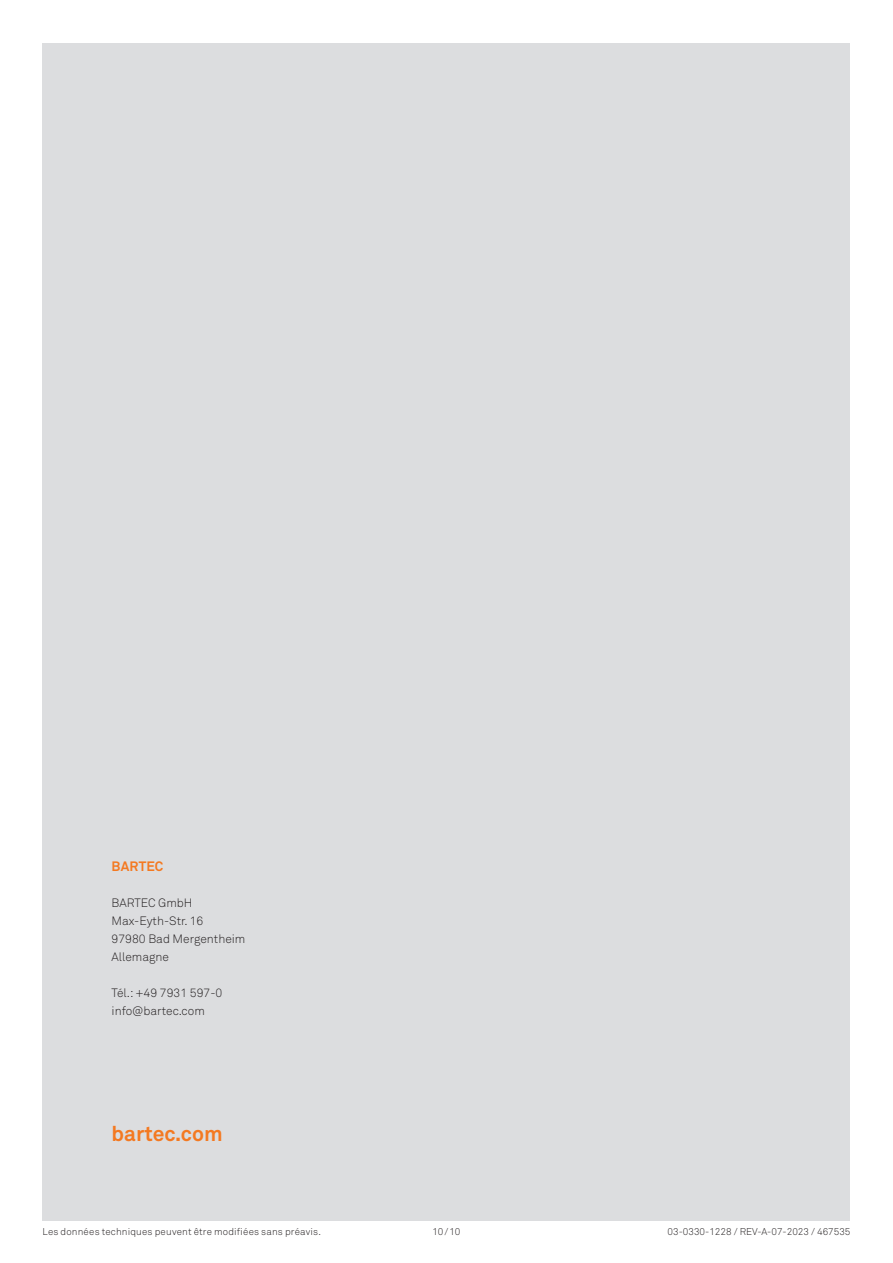
<style>
.page{position:relative;width:893px;height:1263px;background:#fff}
.page>*{position:absolute;margin:0;border:0;box-sizing:border-box;transform-origin:0 0}
.Headline_4___14_18{font:700 21px "Akkurat Pro";color:#f47921}
.Copytext_2__small____8_12{font:700 13.5px "Akkurat Pro";letter-spacing:.01em;color:#f47921}
.Copytext_2__small____8_12-2{font:300 12px "Akkurat Pro";color:#231f20}
.t1{font:300 9.75px "Akkurat Pro";letter-spacing:.015em;color:#231f20}
</style>
<div class="page">
<div style="left:43px;top:43px;width:807px;height:1177px;background:#dcdddf"></div>
<p class="Copytext_2__small____8_12" style="left:112px;top:857px;width:53px">BARTEC</p>
<p class="Copytext_2__small____8_12-2" style="left:112px;top:895px;width:82px">BARTEC GmbH</p>
<p class="Copytext_2__small____8_12-2" style="left:112px;top:913px;width:93px">Max-Eyth-Str. 16</p>
<p class="Copytext_2__small____8_12-2" style="left:112px;top:931px;width:135px">97980 Bad Mergentheim</p>
<p class="Copytext_2__small____8_12-2" style="left:112px;top:949px;width:59px">Allemagne</p>
<p class="Copytext_2__small____8_12-2" style="left:112px;top:985px;width:112px">Tél.: +49 7931 597-0</p>
<p class="Copytext_2__small____8_12-2" style="left:112px;top:1003px;width:95px">info@bartec.com</p>
<p class="Headline_4___14_18" style="left:112px;top:1120px;width:112px">bartec.com</p>
<p class="t1" style="left:43px;top:1226px;width:280px">Les données techniques peuvent être modifiées sans préavis.</p>
<p class="t1" style="left:433px;top:1226px;width:29px">10/10</p>
<p class="t1" style="left:668px;top:1226px;width:184px">03-0330-1228 / REV-A-07-2023 / 467535</p>
</div>
